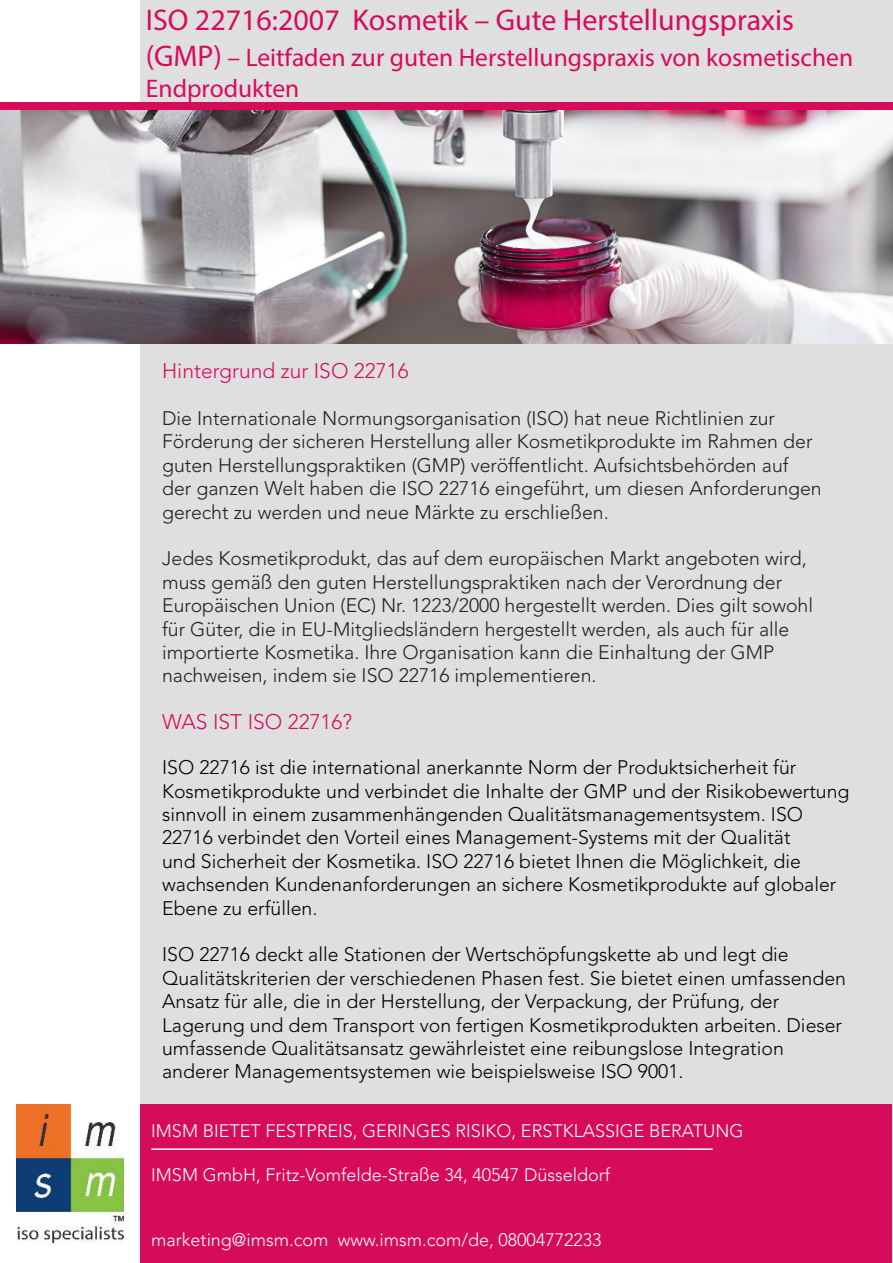
<style>
.page{position:relative;width:893px;height:1263px;background:#fff}
.page>*{position:absolute;margin:0;border:0;box-sizing:border-box;transform-origin:0 0}
.t1{font:30px "Myriad Pro";color:#d70b5c}
.t2{font:25.5px/30.6px "Myriad Pro";color:#d70b5c}
.t3{font:300 21px "Avenir LT Pro";color:#d70b5c}
.t4{font:300 19.5px/23.4px "Avenir LT Pro";color:#000}
.t5{font:300 19.5px/23.4px "Avenir LT Pro";color:#221f1f}
.t6{font:300 18px "Avenir LT Pro";color:#fff}
.s1{font-size:30px}
</style>
<div class="page">
<div style="left:141px;top:0;width:752px;height:1262px;background:#dfdfdf"></div>
<img style="left:17px;top:1104px;width:106px;height:138px">
<div style="left:141px;top:1104px;width:751px;height:158px;background:#d70b5c"></div>
<img style="left:0;top:110px;width:892px;height:233px">
<div style="left:0;top:102px;width:893px;height:8px;background:#d70b5c"></div>
<hr style="left:151px;top:1148px;width:562px;height:2px;background:#fff">
<h1 class="t1" style="left:146px;top:8px;width:649px">ISO 22716:2007 Kosmetik – Gute Herstellungspraxis</h1>
<h2 class="t2" style="left:146px;top:44px;width:709px"><span class="s1">(GMP)</span> – Leitfaden zur guten Herstellungspraxis von kosmetischen<br>Endprodukten</h2>
<p class="t3" style="left:162px;top:359px;width:248px">Hintergrund zur ISO 22716</p>
<p class="t5" style="left:162px;top:407px;width:661px">Die Internationale Normungsorganisation (ISO) hat neue Richtlinien zur Förderung der sicheren Herstellung aller Kosmetikprodukte im Rahmen der guten Herstellungspraktiken (GMP) veröffentlicht. Aufsichtsbehörden auf der ganzen Welt haben die ISO 22716 eingeführt, um diesen Anforderungen gerecht zu werden und neue Märkte zu erschließen.</p>
<p class="t5" style="left:162px;top:547px;width:652px">Jedes Kosmetikprodukt, das auf dem europäischen Markt angeboten wird, muss gemäß den guten Herstellungspraktiken nach der Verordnung der Europäischen Union (EC) Nr. 1223/2000 hergestellt werden. Dies gilt sowohl für Güter, die in EU-Mitgliedsländern hergestellt werden, als auch für alle importierte Kosmetika. Ihre Organisation kann die Einhaltung der GMP nachweisen, indem sie ISO 22716 implementieren.</p>
<p class="t3" style="left:162px;top:710px;width:192px">WAS IST ISO 22716?</p>
<p class="t4" style="left:162px;top:756px;width:689px">ISO 22716 ist die international anerkannte Norm der Produktsicherheit für Kosmetikprodukte und verbindet die Inhalte der GMP und der Risikobewertung sinnvoll in einem zusammenhängenden Qualitätsmanagementsystem. ISO 22716 verbindet den Vorteil eines Management-Systems mit der Qualität<br>und Sicherheit der Kosmetika. ISO 22716 bietet Ihnen die Möglichkeit, die wachsenden Kundenanforderungen an sichere Kosmetikprodukte auf globaler Ebene zu erfüllen.</p>
<p class="t4" style="left:162px;top:943px;width:685px">ISO 22716 deckt alle Stationen der Wertschöpfungskette ab und legt die Qualitätskriterien der verschiedenen Phasen fest. Sie bietet einen umfassenden Ansatz für alle, die in der Herstellung, der Verpackung, der Prüfung, der Lagerung und dem Transport von fertigen Kosmetikprodukten arbeiten. Dieser umfassende Qualitätsansatz gewährleistet eine reibungslose Integration anderer Managementsystemen wie beispielsweise ISO 9001.</p>
<p class="t6" style="left:151px;top:1121px;width:594px">IMSM BIETET FESTPREIS, GERINGES RISIKO, ERSTKLASSIGE BERATUNG</p>
<p class="t6" style="left:151px;top:1165px;width:460px">IMSM GmbH, Fritz-Vomfelde-Straße 34, 40547 Düsseldorf</p>
<p class="t6" style="left:151px;top:1230px;width:452px">marketing@imsm.com www.imsm.com/de, 08004772233</p>
</div>
